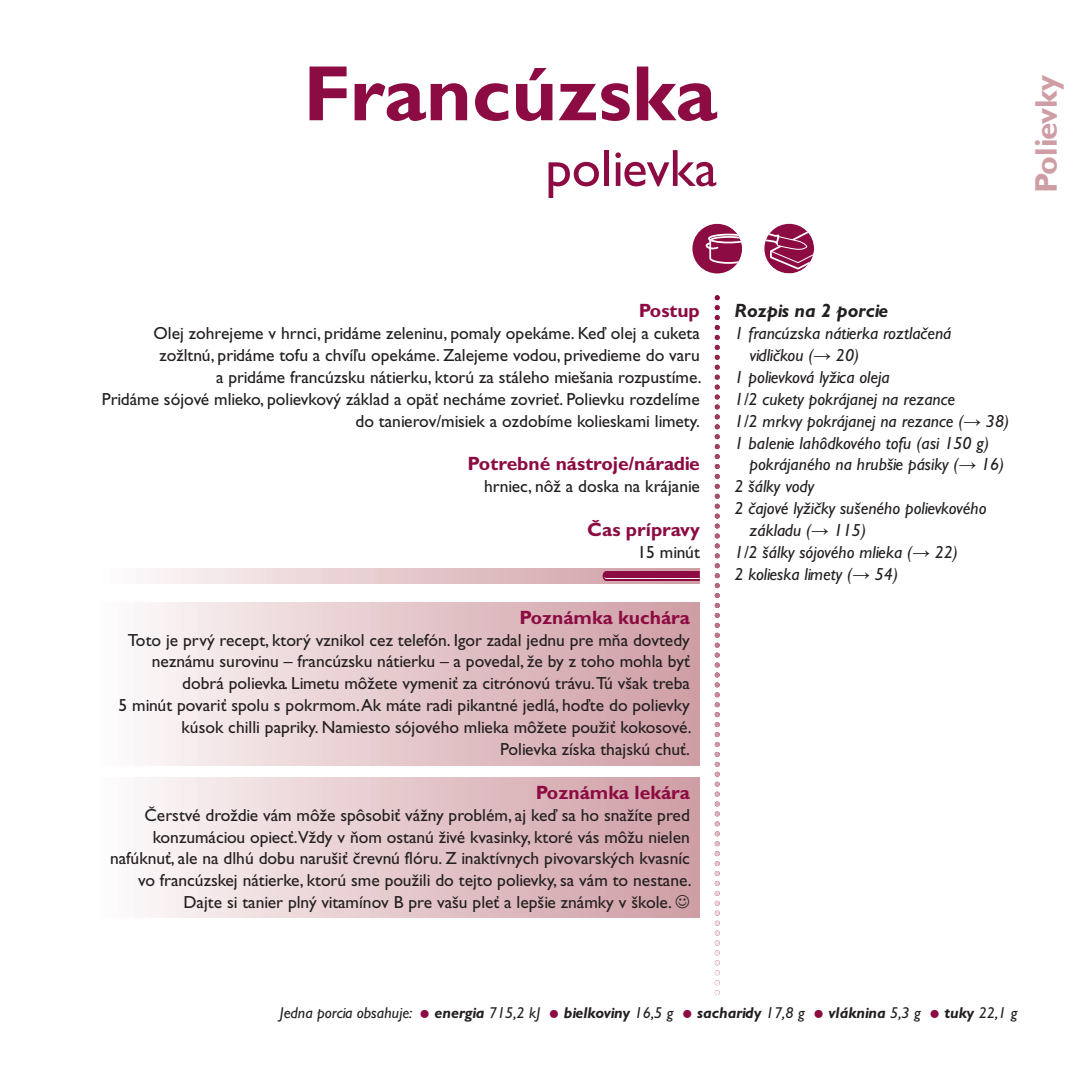
<style>
.page{position:relative;width:1092px;height:1092px;background:#fff}
.page>*{position:absolute;margin:0;border:0;box-sizing:border-box;transform-origin:0 0}
.t1{font:700 78.75px "Gill Sans CE";color:#8c0b42}
.t2{font:52.5px "Gill Sans CE";color:#8c0b42}
.t3{font:700 31.5px "Gill Sans CE";letter-spacing:-.015em;color:#cf9ea5}
.t4{font:700 19.25px "Gill Sans CE";color:#8c0b42}
.t5{font:italic 700 19.25px "Gill Sans CE";color:#231f20}
.t6{font:17.5px/21.9px "Gill Sans CE";color:#231f20;text-align:right}
.t7{font:italic 17.5px "Gill Sans CE";color:#231f20}
.t8{font:italic 15.75px "Gill Sans CE";color:#231f20}
.s1{font-family:"Arial"}
.s2{color:#8c0b42}
.s3{font-weight:700}
</style>
<div class="page">
<div style="left:99px;top:602px;width:600px;height:163px;background:linear-gradient(to right,#fdfafa,#ce9ca3)"></div>
<div style="left:99px;top:777px;width:600px;height:140px;background:linear-gradient(to right,#fdfafa,#ce9ca3)"></div>
<svg style="left:714px;top:295px;width:5px;height:700px"></svg>
<div style="left:692px;top:224px;width:50px;height:49px;background:#8c0b42;border-radius:50%"></div>
<svg style="left:705px;top:233px;width:37px;height:32px"></svg>
<div style="left:764px;top:224px;width:50px;height:49px;background:#8c0b42;border-radius:50%"></div>
<svg style="left:764px;top:229px;width:50px;height:41px"></svg>
<svg style="left:602px;top:571px;width:97px;height:10px"></svg>
<svg style="left:676px;top:895px;width:13px;height:13px"></svg>
<h1 class="t1" style="left:303px;top:64px;width:415px">Francúzska</h1>
<h2 class="t2" style="left:545px;top:148px;width:173px">polievka</h2>
<h3 class="t3" style="left:1034px;top:193px;width:120px;rotate:-90deg">Polievky</h3>
<p class="t4" style="left:638px;top:303px;width:63px">Postup</p>
<p class="t6" style="left:102px;top:324px;width:601px">Olej zohrejeme v hrnci, pridáme zeleninu, pomaly opekáme. Keď olej a cuketa zožltnú, pridáme tofu a chvíľu opekáme. Zalejeme vodou, privedieme do varu<br>a pridáme francúzsku nátierku, ktorú za stáleho miešania rozpustíme.<br>Pridáme sójové mlieko, polievkový základ a opäť necháme zovrieť. Polievku rozdelíme do tanierov/misiek a ozdobíme kolieskami limety.</p>
<p class="t4" style="left:467px;top:456px;width:234px">Potrebné nástroje/náradie</p>
<p class="t6" style="left:484px;top:477px;width:217px">hrniec, nôž a doska na krájanie</p>
<p class="t4" style="left:587px;top:522px;width:114px">Čas prípravy</p>
<p class="t6" style="left:637px;top:543px;width:64px">15 minút</p>
<p class="t4" style="left:519px;top:610px;width:172px">Poznámka kuchára</p>
<p class="t6" style="left:119px;top:630px;width:574px">Toto je prvý recept, ktorý vznikol cez telefón. Igor zadal jednu pre mňa dovtedy neznámu surovinu – francúzsku nátierku – a povedal, že by z toho mohla byť dobrá polievka. Limetu môžete vymeniť za citrónovú trávu.Tú však treba<br>5 minút povariť spolu s pokrmom.Ak máte radi pikantné jedlá, hoďte do polievky kúsok chilli papriky. Namiesto sójového mlieka môžete použiť kokosové.<br>Polievka získa thajskú chuť.</p>
<p class="t4" style="left:535px;top:785px;width:156px">Poznámka lekára</p>
<p class="t6" style="left:144px;top:805px;width:547px">Čerstvé droždie vám môže spôsobiť vážny problém, aj keď sa ho snažíte pred</p>
<p class="t6" style="left:153px;top:827px;width:538px">konzumáciou opiecť.Vždy v ňom ostanú živé kvasinky, ktoré vás môžu nielen</p>
<p class="t6" style="left:110px;top:849px;width:581px">nafúknuť, ale na dlhú dobu narušiť črevnú flóru. Z inaktívnych pivovarských kvasníc</p>
<p class="t6" style="left:138px;top:871px;width:555px">vo francúzskej nátierke, ktorú sme použili do tejto polievky, sa vám to nestane.</p>
<p class="t6" style="left:183px;top:893px;width:490px">Dajte si tanier plný vitamínov B pre vašu pleť a lepšie známky v škole.</p>
<p class="t5" style="left:734px;top:303px;width:155px">Rozpis na 2 porcie</p>
<p class="t7" style="left:734px;top:326px;width:218px">1 francúzska nátierka roztlačená</p>
<p class="t7" style="left:749px;top:348px;width:111px">vidličkou (<span class="s1">→</span> 20)</p>
<p class="t7" style="left:734px;top:370px;width:157px">1 polievková lyžica oleja</p>
<p class="t7" style="left:734px;top:392px;width:222px">1/2 cukety pokrájanej na rezance</p>
<p class="t7" style="left:734px;top:414px;width:276px">1/2 mrkvy pokrájanej na rezance (<span class="s1">→</span> 38)</p>
<p class="t7" style="left:734px;top:436px;width:256px">1 balenie lahôdkového tofu (asi 150 g)</p>
<p class="t7" style="left:749px;top:458px;width:256px">pokrájaného na hrubšie pásiky (<span class="s1">→</span> 16)</p>
<p class="t7" style="left:734px;top:480px;width:81px">2 šálky vody</p>
<p class="t7" style="left:734px;top:501px;width:253px">2 čajové lyžičky sušeného polievkového</p>
<p class="t7" style="left:749px;top:523px;width:118px">základu (<span class="s1">→</span> 115)</p>
<p class="t7" style="left:734px;top:545px;width:225px">1/2 šálky sójového mlieka (<span class="s1">→</span> 22)</p>
<p class="t7" style="left:734px;top:567px;width:165px">2 kolieska limety (<span class="s1">→</span> 54)</p>
<p class="t8" style="left:280px;top:1006px;width:739px">Jedna porcia obsahuje: <span class="s2">●</span> <span class="s3">energia</span> 715,2 kJ <span class="s2">●</span> <span class="s3">bielkoviny</span> 16,5 g <span class="s2">●</span> <span class="s3">sacharidy</span> 17,8 g <span class="s2">●</span> <span class="s3">vláknina</span> 5,3 g <span class="s2">●</span> <span class="s3">tuky</span> 22,1 g</p>
</div>
